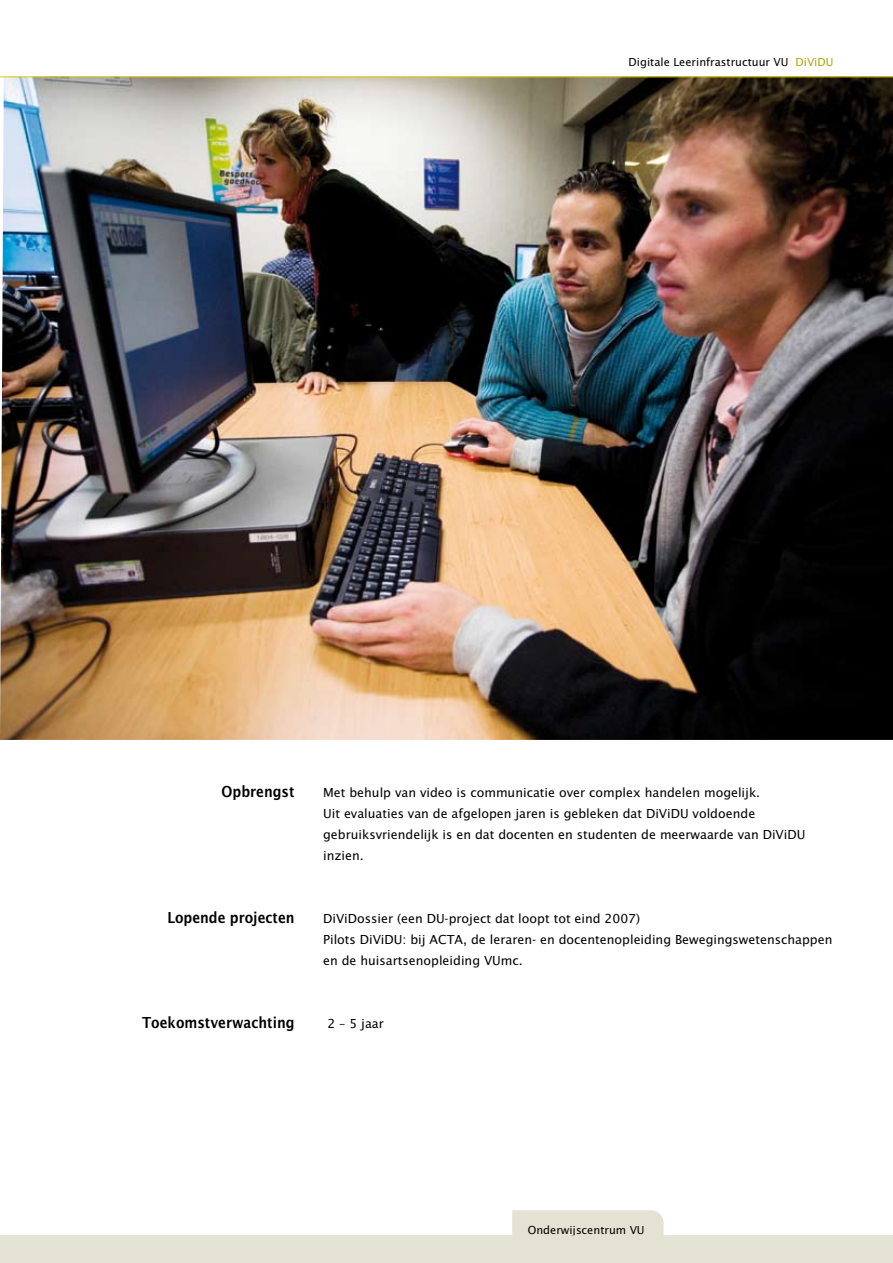
<style>
.page{position:relative;width:893px;height:1263px;background:#fff}
.page>*{position:absolute;margin:0;border:0;box-sizing:border-box;transform-origin:0 0}
.t1{font:16.5px "Lucida Sans Nar EFOP Dem Bol";color:#000}
.t2{font:13.5px/21px "Lucida Sans EFOP";color:#000}
.t3{font:12px "Lucida Sans EFOP";color:#000}
.s1{color:#b4a400}
</style>
<div class="page">
<img style="left:0;top:78px;width:892px;height:662px">
<hr style="left:0;top:77px;width:892px;height:1px;background:#d9c600">
<svg style="left:0;top:1210px;width:892px;height:53px"></svg>
<p class="t3" style="left:629px;top:55px;width:206px">Digitale Leerinfrastructuur VU <span class="s1">DiViDU</span></p>
<p class="t1" style="left:222px;top:782px;width:74px">Opbrengst</p>
<p class="t2" style="left:323px;top:783px;width:484px">Met behulp van video is communicatie over complex handelen mogelijk.<br>Uit evaluaties van de afgelopen jaren is gebleken dat DiViDU voldoende gebruiksvriendelijk is en dat docenten en studenten de meerwaarde van DiViDU inzien.</p>
<p class="t1" style="left:167px;top:908px;width:129px">Lopende projecten</p>
<p class="t2" style="left:323px;top:909px;width:511px">DiViDossier (een DU-project dat loopt tot eind 2007)<br>Pilots DiViDU: bij ACTA, de leraren- en docentenopleiding Bewegingswetenschappen en de huisartsenopleiding VUmc.</p>
<p class="t1" style="left:142px;top:1013px;width:154px">Toekomstverwachting</p>
<p class="t2" style="left:327px;top:1014px;width:58px">2 – 5 jaar</p>
<p class="t3" style="left:528px;top:1223px;width:118px">Onderwijscentrum VU</p>
</div>
